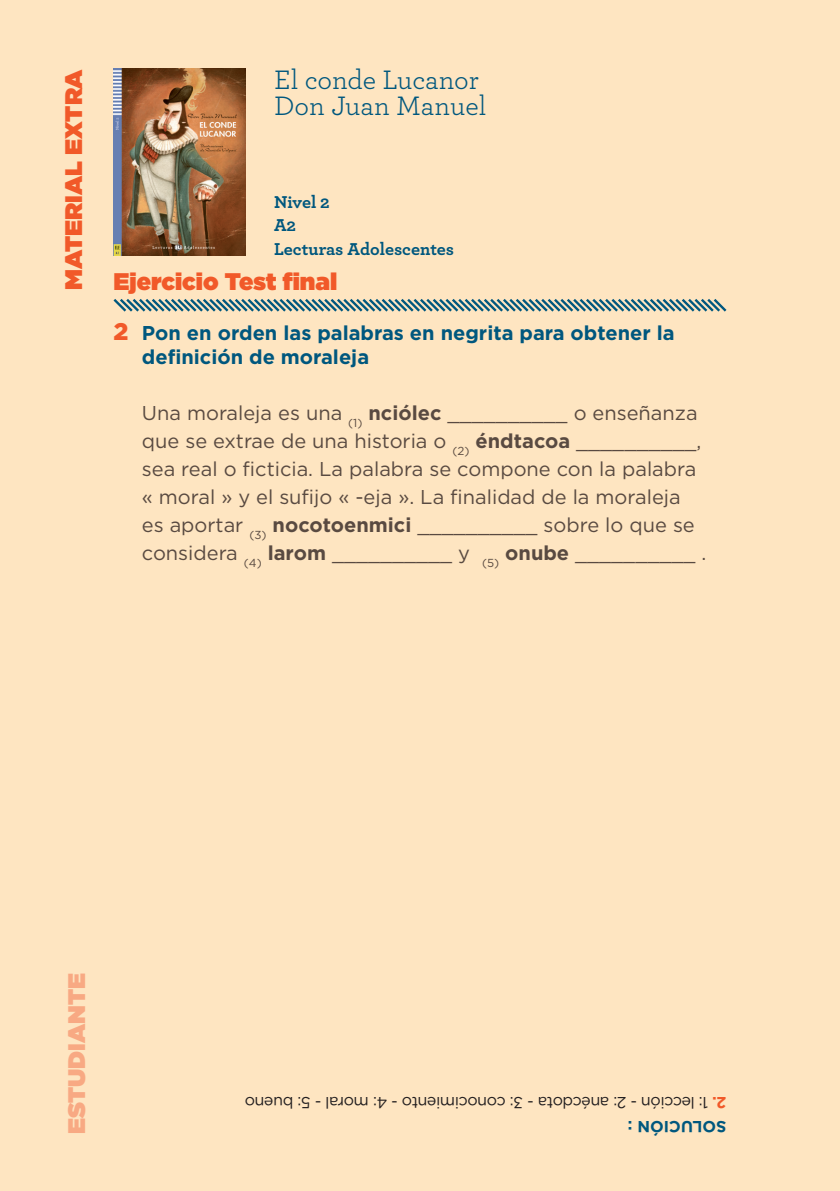
<style>
.page{position:relative;width:840px;height:1191px;background:#fff}
.page>*{position:absolute;margin:0;border:0;box-sizing:border-box;transform-origin:0 0}
.t1{font:28px/25.6px "Archer";color:#00577e}
.t2{font:900 24px "Gotham HTF";color:#f15929}
.t3{font:900 24px "Gotham HTF";color:#f8a983}
.t4{font:20px/28px "Gotham HTF";color:#594a41}
.t5{font:700 20px/24px "Gotham HTF";color:#00577e}
.t6{font:700 18px/23.6px "Archer";color:#00577e}
.t7{font:16px "Gotham HTF";letter-spacing:-.025em;color:#231f20}
.t8{font:700 16px "Gotham HTF";color:#00577e}
.s1{font-weight:900;font-size:24px;color:#f15929}
.s2{font-weight:700}
.s3{font-weight:700;color:#f15929}
</style>
<div class="page">
<div style="left:0;top:0;width:839px;height:1191px;background:#fee5c1"></div>
<svg style="left:113px;top:299px;width:614px;height:13px"></svg>
<img style="left:113px;top:68px;width:132px;height:187px">
<p class="t2" style="left:60px;top:290px;width:222px;rotate:-90deg">MATERIAL EXTRA</p>
<h1 class="t1" style="left:274px;top:66px;width:214px">El conde Lucanor<br>Don Juan Manuel</h1>
<p class="t6" style="left:274px;top:189px;width:181px">Nivel 2<br>A2<br>Lecturas Adolescentes</p>
<p class="t2" style="left:113px;top:268px;width:225px">Ejercicio Test final</p>
<p class="t5" style="left:142px;top:321px;width:534px;text-indent:-28px"><span class="s1">2</span> Pon en orden las palabras en negrita para obtener la definición de moraleja</p>
<p class="t4" style="left:142px;top:399px;width:565px">Una moraleja es una <sub>(1)</sub> <span class="s2">nciólec</span> __________ o enseñanza que se extrae de una historia o <sub>(2)</sub> <span class="s2">éndtacoa</span> __________, sea real o ficticia. La palabra se compone con la palabra « moral » y el sufijo « -eja ». La finalidad de la moraleja es aportar <sub>(3)</sub> <span class="s2">nocotoenmici</span> __________ sobre lo que se considera <sub>(4)</sub> <span class="s2">larom</span> __________ y <sub>(5)</sub> <span class="s2">onube</span> __________ .</p>
<p class="t3" style="left:63px;top:1134px;width:163px;rotate:-90deg">ESTUDIANTE</p>
<p class="t7" style="left:726px;top:1111px;width:483px;rotate:-180deg"><span class="s3">2.</span> 1: lección - 2: anécdota - 3: conocimiento - 4: moral - 5: bueno</p>
<p class="t8" style="left:726px;top:1135px;width:100px;rotate:-180deg">SOLUCIÓN :</p>
</div>
